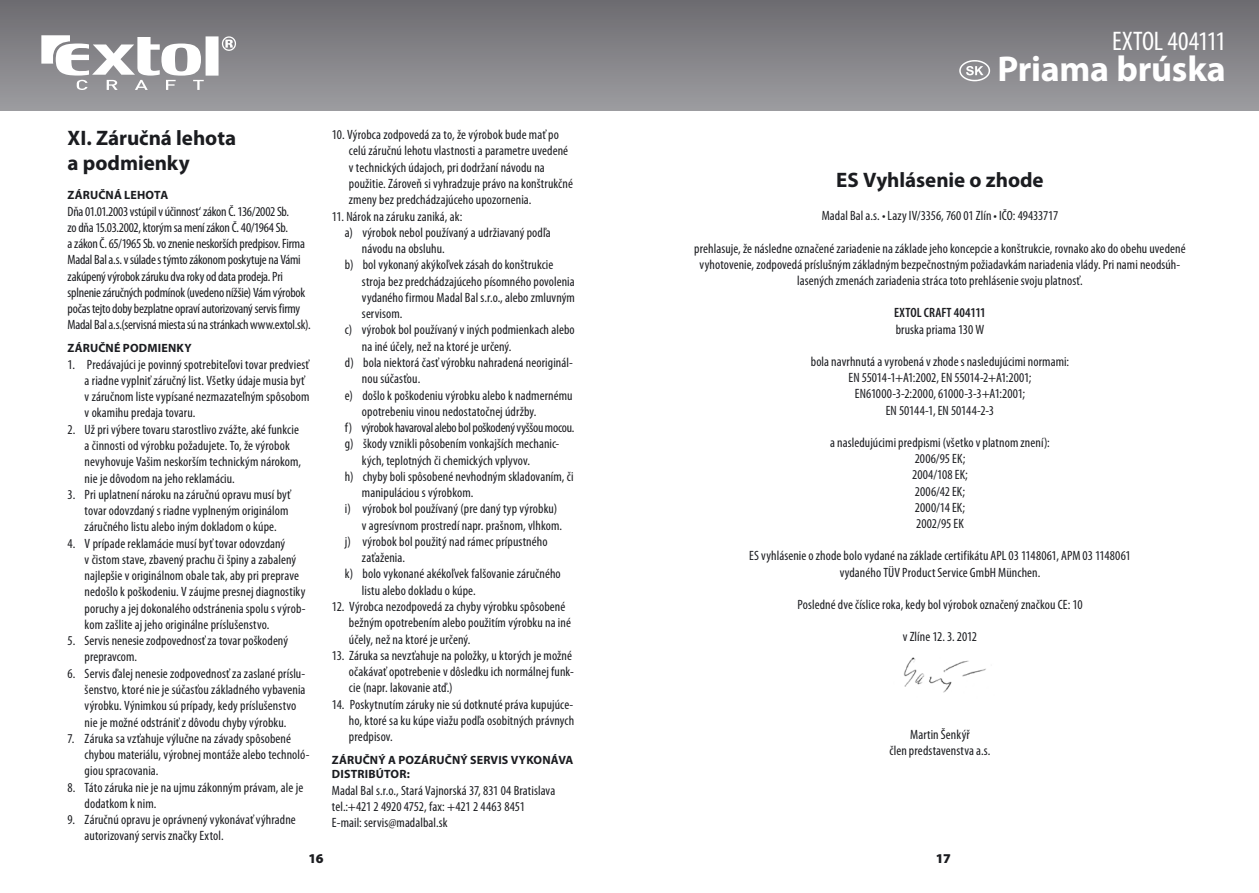
<style>
.page{position:relative;width:1259px;height:893px;background:#fff}
.page>*{position:absolute;margin:0;border:0;box-sizing:border-box;transform-origin:0 0}
.t1{font:700 36px "Myriad Pro";letter-spacing:-.005em;color:#fff}
.t2{font:condensed 27px "Myriad Pro";letter-spacing:-.005em;color:#fff}
.t3{font:700 21px/25.2px "Myriad Pro";letter-spacing:-.005em;color:#1b1c20}
.t4{font:condensed 13.5px/16.2px "Myriad Pro";letter-spacing:.005em;color:#1b1c20}
.t5{font:condensed 13.5px/16.2px "Myriad Pro";letter-spacing:-.015em;color:#1b1c20}
.t6{font:condensed 13.5px "Myriad Pro";letter-spacing:-.02em;color:#1b1c20}
.t7{font:600 condensed 13.5px "Myriad Pro";letter-spacing:.01em;color:#1b1c20}
.t8{font:900 13.5px "Myriad Pro";color:#1b1c20}
.t9{font:700 12px "Myriad Pro";letter-spacing:.015em;color:#1b1c20}
</style>
<div class="page">
<div style="left:0;top:0;width:629px;height:111px;background:linear-gradient(to bottom,#6d6b70,#9d9da0)"></div>
<svg style="left:41px;top:35px;width:195px;height:55px"></svg>
<div style="left:629px;top:0;width:630px;height:111px;background:linear-gradient(to bottom,#6d6b70,#9d9da0)"></div>
<svg style="left:959px;top:60px;width:31px;height:21px"></svg>
<img style="left:904px;top:658px;width:82px;height:35px">
<h3 class="t3" style="left:68px;top:124px;width:170px">XI. Záručná lehota a podmienky</h3>
<p class="t9" style="left:68px;top:187px;width:40px">ZÁRUČNÁ</p>
<p class="t9" style="left:124px;top:187px;width:45px">LE HOTA</p>
<p class="t5" style="left:68px;top:203px;width:244px">Dňa 01.01.2003 vstúpil v účinnost‘ zákon Č. 136/2002 Sb.<br>zo dňa 15.03.2002, ktorým sa mení zákon Č. 40/1964 Sb.<br>a zákon Č. 65/1965 Sb. vo znenie neskorších predpisov. Firma Madal Bal a.s. v súlade s týmto zákonom poskytuje na Vámi zakúpený výrobok záruku dva roky od data prodeja. Pri splnenie záručných podmínok (uvedeno nížšie) Vám výrobok počas tejto doby bezplatne opraví autorizovaný servis firmy Madal Bal a.s.(servisná miesta sú na stránkach www.extol.sk).</p>
<p class="t9" style="left:68px;top:340px;width:39px">ZÁRUČNÉ</p>
<p class="t9" style="left:123px;top:340px;width:70px">PODMIEN KY</p>
<p class="t4" style="left:85px;top:356px;width:226px;text-indent:-17px">1. Predávajúci je povinný spotrebiteľovi tovar predviesť a riadne vyplniť záručný list. Všetky údaje musia byť v záručnom liste vypísané nezmazateľným spôsobom v okamihu predaja tovaru.</p>
<p class="t4" style="left:85px;top:421px;width:218px;text-indent:-17px">2. Už pri výbere tovaru starostlivo zvážte, aké funkcie a činnosti od výrobku požadujete. To, že výrobok nevyhovuje Vašim neskorším technickým nárokom, nie je dôvodom na jeho reklamáciu.</p>
<p class="t4" style="left:85px;top:486px;width:208px;text-indent:-17px">3. Pri uplatnení nároku na záručnú opravu musí byť tovar odovzdaný s riadne vyplneným originálom záručného listu alebo iným dokladom o kúpe.</p>
<p class="t4" style="left:85px;top:535px;width:222px;text-indent:-17px">4. V prípade reklamácie musí byť tovar odovzdaný<br>v čistom stave, zbavený prachu či špiny a zabalený najlepšie v originálnom obale tak, aby pri preprave nedošlo k poškodeniu. V záujme presnej diagnostiky poruchy a jej dokonalého odstránenia spolu s výrob&shy;kom zašlite aj jeho originálne príslušenstvo.</p>
<p class="t4" style="left:85px;top:632px;width:205px;text-indent:-17px">5. Servis nenesie zodpovednosť za tovar poškodený prepravcom.</p>
<p class="t4" style="left:85px;top:665px;width:222px;text-indent:-17px">6. Servis ďalej nenesie zodpovednosť za zaslané príslu&shy;šenstvo, ktoré nie je súčasťou základného vybavenia výrobku. Výnimkou sú prípady, kedy príslušenstvo nie je možné odstrániť z dôvodu chyby výrobku.</p>
<p class="t4" style="left:85px;top:730px;width:226px;text-indent:-17px">7. Záruka sa vzťahuje výlučne na závady spôsobené chybou materiálu, výrobnej montáže alebo technoló&shy;giou spracovania.</p>
<p class="t4" style="left:85px;top:779px;width:220px;text-indent:-17px">8. Táto záruka nie je na ujmu zákonným právam, ale je dodatkom k nim.</p>
<p class="t4" style="left:85px;top:811px;width:213px;text-indent:-17px">9. Záručnú opravu je oprávnený vykonávať výhradne autorizovaný servis značky Extol.</p>
<p class="t4" style="left:349px;top:126px;width:225px;text-indent:-17px">10. Výrobca zodpovedá za to, že výrobok bude mať po celú záručnú lehotu vlastnosti a parametre uvedené v technických údajoch, pri dodržaní návodu na použitie. Zároveň si vyhradzuje právo na konštrukčné zmeny bez predchádzajúceho upozornenia.</p>
<p class="t4" style="left:332px;top:208px;width:132px">11. Nárok na záruku zaniká, ak:</p>
<p class="t4" style="left:345px;top:224px;width:207px">a) výrobok nebol používaný a udržiavaný podľa</p>
<p class="t4" style="left:362px;top:240px;width:84px">návodu na obsluhu.</p>
<p class="t4" style="left:345px;top:257px;width:210px">b) bol vykonaný akýkoľvek zásah do konštrukcie</p>
<p class="t4" style="left:362px;top:273px;width:214px">stroja bez predchádzajúceho písomného povolenia</p>
<p class="t4" style="left:362px;top:289px;width:214px">vydaného firmou Madal Bal s.r.o., alebo zmluvným</p>
<p class="t4" style="left:362px;top:305px;width:42px">servisom.</p>
<p class="t4" style="left:345px;top:322px;width:231px">c) výrobok bol používaný v iných podmienkach alebo</p>
<p class="t4" style="left:362px;top:338px;width:151px">na iné účely, než na ktoré je určený.</p>
<p class="t4" style="left:345px;top:354px;width:229px">d) bola niektorá časť výrobku nahradená neoriginál-</p>
<p class="t4" style="left:362px;top:370px;width:60px">nou súčasťou.</p>
<p class="t4" style="left:345px;top:387px;width:229px">e) došlo k poškodeniu výrobku alebo k nadmernému</p>
<p class="t4" style="left:362px;top:403px;width:176px">opotrebeniu vinou nedostatočnej údržby.</p>
<p class="t6" style="left:345px;top:419px;width:231px">f) výrobok havaroval alebo bol poškodený vyššou mocou.</p>
<p class="t4" style="left:345px;top:436px;width:216px">g) škody vznikli pôsobením vonkajších mechanic-</p>
<p class="t4" style="left:362px;top:452px;width:170px">kých, teplotných či chemických vplyvov.</p>
<p class="t4" style="left:345px;top:468px;width:230px">h) chyby boli spôsobené nevhodným skladovaním, či</p>
<p class="t4" style="left:362px;top:484px;width:113px">manipuláciou s výrobkom.</p>
<p class="t4" style="left:345px;top:501px;width:214px">i) výrobok bol používaný (pre daný typ výrobku)</p>
<p class="t4" style="left:362px;top:517px;width:202px">v agresívnom prostredí napr. prašnom, vlhkom.</p>
<p class="t4" style="left:345px;top:533px;width:204px">j) výrobok bol použitý nad rámec prípustného</p>
<p class="t4" style="left:362px;top:549px;width:45px">zaťaženia.</p>
<p class="t4" style="left:345px;top:566px;width:217px">k) bolo vykonané akékoľvek falšovanie záručného</p>
<p class="t4" style="left:362px;top:582px;width:115px">listu alebo dokladu o kúpe.</p>
<p class="t4" style="left:349px;top:598px;width:224px;text-indent:-17px">12. Výrobca nezodpovedá za chyby výrobku spôsobené bežným opotrebením alebo použitím výrobku na iné účely, než na ktoré je určený.</p>
<p class="t4" style="left:349px;top:647px;width:226px;text-indent:-17px">13. Záruka sa nevzťahuje na položky, u ktorých je možné očakávať opotrebenie v dôsledku ich normálnej funk&shy;cie (napr. lakovanie atď.)</p>
<p class="t4" style="left:349px;top:696px;width:227px;text-align:justify;text-indent:-17px">14. Poskytnutím záruky nie sú dotknuté práva kupujúce&shy;ho, ktoré sa ku kúpe viažu podľa osobitných právnych predpisov.</p>
<p class="t9" style="left:332px;top:752px;width:211px">ZÁRUČNÝ A POZÁRUČNÝ SERVIS VYKONÁ</p>
<p class="t9" style="left:558px;top:752px;width:17px">VA</p>
<p class="t9" style="left:332px;top:767px;width:79px">DISTRIBÚTOR:</p>
<p class="t4" style="left:332px;top:782px;width:225px">Madal Bal s.r.o., Stará Vajnorská 37, 831 04 Bratislava tel.:+421 2 4920 4752, fax: +421 2 4463 8451<br>E-mail: servis@madalbal.sk</p>
<h2 class="t2" style="left:1112px;top:25px;width:115px">EXTOL 404111</h2>
<h1 class="t1" style="left:997px;top:46px;width:230px">Priama brúska</h1>
<h3 class="t3" style="left:836px;top:167px;width:209px">ES Vyhlásenie o zhode</h3>
<p class="t4" style="left:821px;top:207px;width:238px">Madal Bal a.s. • Lazy IV/3356, 76001 Zlín • IČO: 49433717</p>
<p class="t4" style="left:694px;top:240px;width:493px;text-align:center">prehlasuje, že následne označené zariadenie na základe jeho koncepcie a konštrukcie, rovnako ako do obehu uvedené vyhotovenie, zodpovedá príslušným základným bezpečnostným požiadavkám nariadenia vlády. Pri nami neodsúh&shy;lasených zmenách zariadenia stráca toto prehlásenie svoju platnosť.</p>
<p class="t7" style="left:894px;top:306px;width:93px">EXTOL CRAFT 404111</p>
<p class="t4" style="left:895px;top:321px;width:90px">bruska priama 130 W</p>
<p class="t4" style="left:811px;top:353px;width:260px;text-align:center">bola navrhnutá a vyrobená v zhode s nasledujúcimi normami:<br>EN 55014-1+A1:2002, EN 55014-2+A1:2001; EN61000-3-2:2000, 61000-3-3+A1:2001;<br>EN 50144-1, EN 50144-2-3</p>
<p class="t4" style="left:830px;top:434px;width:221px;text-align:center">a nasledujúcimi predpismi (všetko v platnom znení):<br>2006/95 EK;<br>2004/108 EK;<br>2006/42 EK;<br>2000/14 EK;<br>2002/95 EK</p>
<p class="t4" style="left:749px;top:548px;width:383px;text-align:center">ES vyhlásenie o zhode bolo vydané na základe certifikátu APL 03 1148061, APM 03 1148061 vydaného TÜV Product Service GmbH München.</p>
<p class="t4" style="left:797px;top:596px;width:287px">Posledné dve číslice roka, kedy bol výrobok označený značkou CE: 10</p>
<p class="t4" style="left:903px;top:629px;width:76px">v Zlíne 12. 3. 2012</p>
<p class="t4" style="left:889px;top:726px;width:103px;text-align:center">Martin Šenkýř<br>člen predstavenstva a.s.</p>
<p class="t8" style="left:308px;top:851px;width:17px">16</p>
<p class="t8" style="left:936px;top:851px;width:16px">17</p>
</div>
